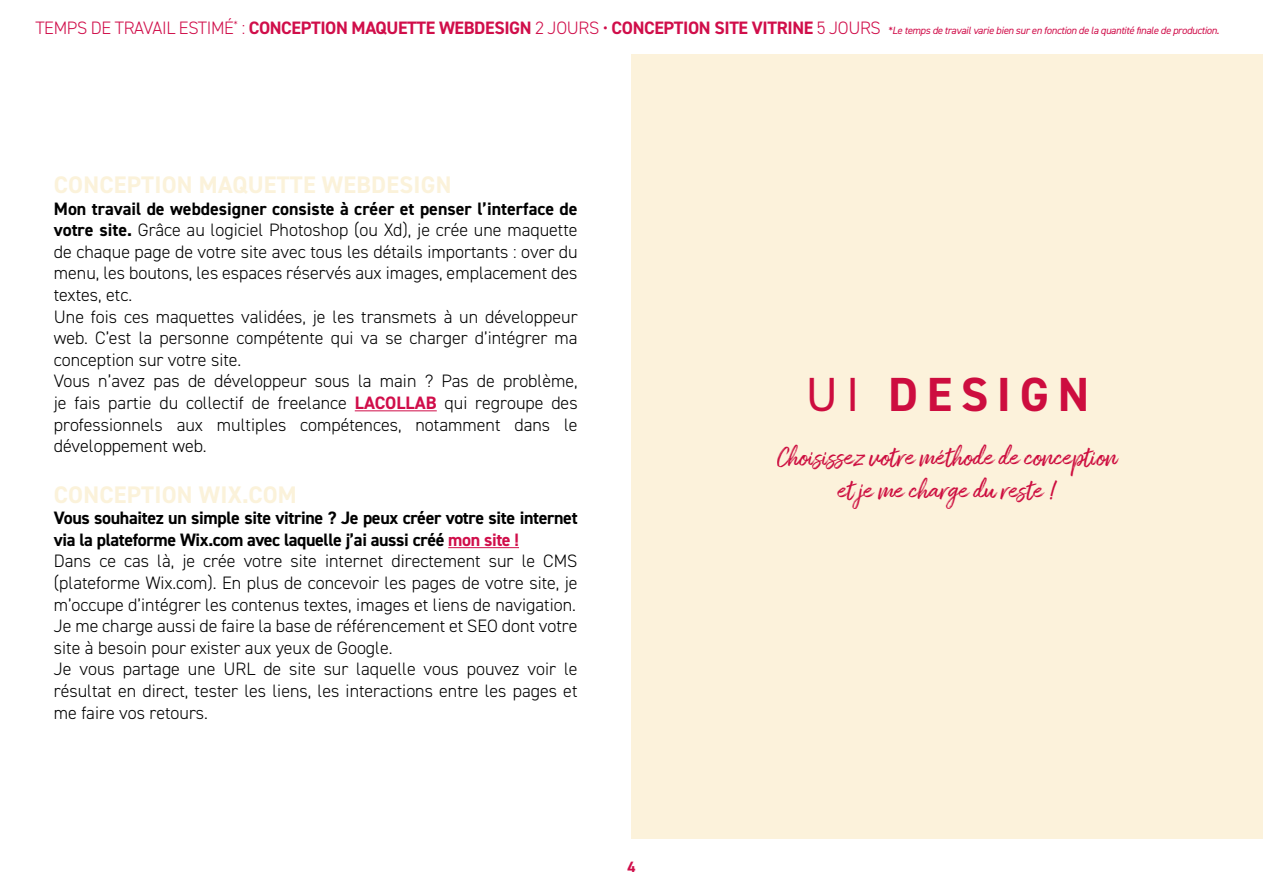
<style>
.page{position:relative;width:1263px;height:893px;background:#fff}
.page>*{position:absolute;margin:0;border:0;box-sizing:border-box;transform-origin:0 0}
.t1{font:700 48px "DIN2014";letter-spacing:.18em;color:#d00e4a}
.t2{font:27px/32.4px "Amithen";color:#d00e4a;text-align:center}
.t3{font:700 24px "DIN2014";letter-spacing:.01em;color:#fbf2da}
.t4{font:300 18px/21.6px "DIN2014";color:#000}
.t5{font:700 15px "DIN2014";color:#d00e4a}
.t6{font:italic 10.5px "DIN2014";letter-spacing:-.03em;color:#d00e4a}
.s1{font-weight:300;font-style:normal;font-size:18px}
.s2{font-weight:700;font-style:normal;font-size:18px}
.s3{font-weight:700}
.s4{font-weight:700;color:#d00e4a}
.s5{font-weight:400}
</style>
<div class="page">
<div style="left:632px;top:54px;width:631px;height:785px;background:#fcf2db"></div>
<hr style="left:355px;top:410px;width:82px;height:1px;background:#d00e4a">
<hr style="left:448px;top:547px;width:71px;height:1px;background:#d00e4a">
<p class="t6" style="left:35px;top:24px;width:1185px"><span class="s1">TEMPS DE TRAVAIL ESTIMÉ</span><sup>*</sup> <span class="s1">:</span> <span class="s2">CONCEPTION MAQUETTE WEBDESIGN</span> <span class="s1">2 JOURS •</span> <span class="s2">CONCEPTION SITE VITRINE</span> <span class="s1">5 JOURS</span> *Le temps de travail varie bien sur en fonction de la quantité finale de production.</p>
<h3 class="t3" style="left:54px;top:169px;width:399px">CONCEPTION MAQUETTE WEBDESIGN</h3>
<p class="t4" style="left:54px;top:198px;width:525px"><span class="s3">Mon travail de webdesigner consiste à créer et penser l’interface de votre site.</span> Grâce au logiciel Photoshop (ou Xd), je crée une maquette de chaque page de votre site avec tous les détails importants : over du menu, les boutons, les espaces réservés aux images, emplacement des textes, etc.<br>Une fois ces maquettes validées, je les transmets à un développeur web. C’est la personne compétente qui va se charger d’intégrer ma conception sur votre site.<br>Vous n’avez pas de développeur sous la main ? Pas de problème, je fais partie du collectif de freelance <span class="s4">LACOLLAB</span> qui regroupe des professionnels aux multiples compétences, notamment dans le développement web.</p>
<h3 class="t3" style="left:54px;top:478px;width:244px">CONCEPTION WIX.COM</h3>
<p class="t4" style="left:54px;top:507px;width:525px"><span class="s3">Vous souhaitez un simple site vitrine ? Je peux créer votre site internet via la plateforme Wix.com avec laquelle j’ai aussi créé</span> <span class="s4">mon site !<br></span>Dans ce cas là, je crée votre site internet directement sur le CMS (plateforme Wix.com). En plus de concevoir les pages de votre site, je m’occupe d’intégrer les contenus textes, images et liens de navigation.<br>Je me charge aussi de faire la base de référencement et SEO dont votre site à besoin pour exister aux yeux de Google.<br>Je vous partage une URL de site sur laquelle vous pouvez voir le résultat en direct, tester les liens, les interactions entre les pages et me faire vos retours.</p>
<p class="t5" style="left:627px;top:857px;width:10px">4</p>
<h1 class="t1" style="left:805px;top:363px;width:286px"><span class="s5">UI</span> DESIGN</h1>
<h2 class="t2" style="left:777px;top:442px;width:341px">Choisissez votre méthode de conception et je me charge du reste !</h2>
</div>
